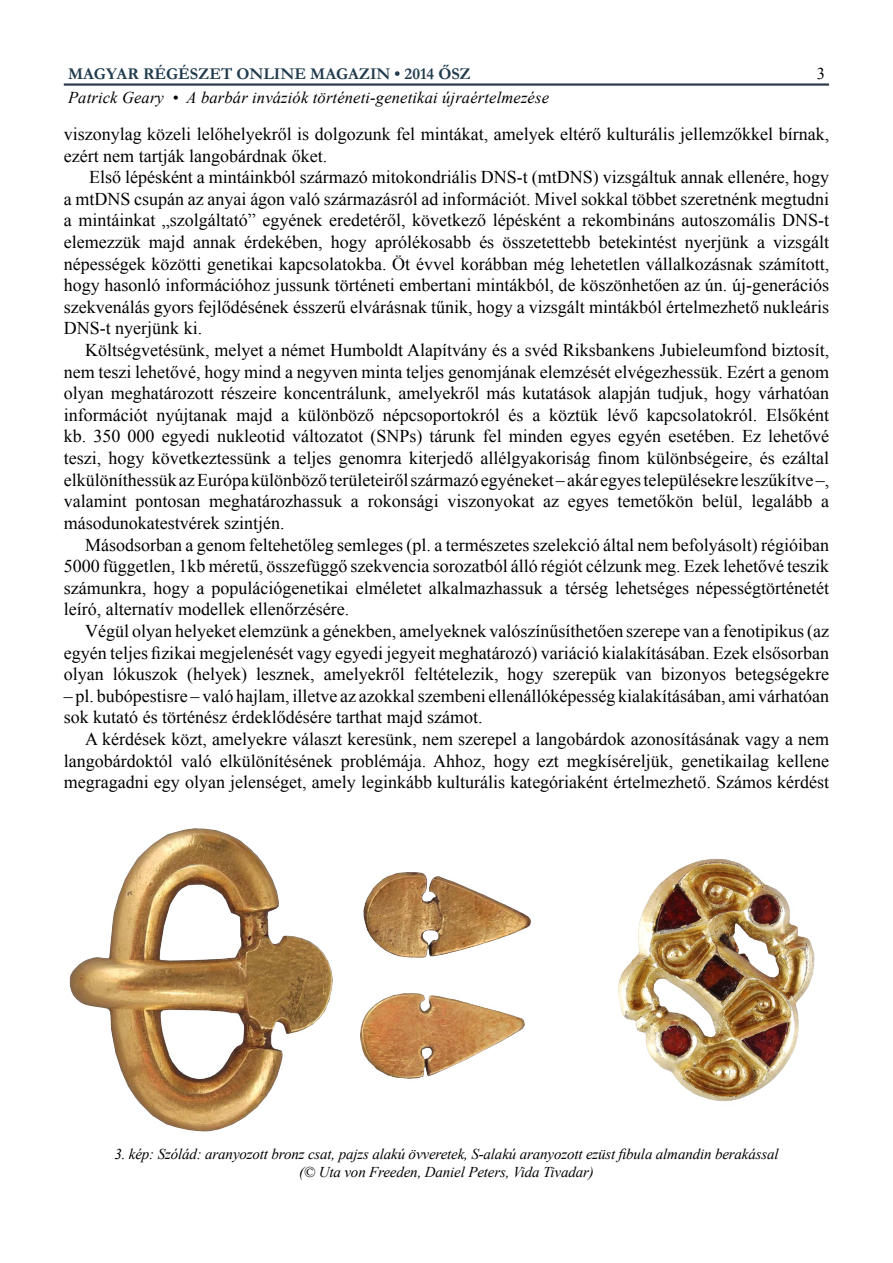
<style>
.page{position:relative;width:893px;height:1263px;background:#fff}
.page>*{position:absolute;margin:0;border:0;box-sizing:border-box;transform-origin:0 0}
.t1{font:18px/21.6px "Times New Roman";color:#000;text-align:justify}
.t2{font:italic 16.5px "Times New Roman";letter-spacing:.01em;color:#000}
.t3{font:700 16.5px "Garamond";color:#203b4d}
.t4{font:16.5px "Times New Roman";color:#000}
.t5{font:italic 15px/18px "Times New Roman";letter-spacing:-.01em;color:#000;text-align:center}
</style>
<div class="page">
<hr style="left:64px;top:83px;width:765px;height:3px;background:#2d3d4d">
<img style="left:69px;top:828px;width:462px;height:304px">
<img style="left:618px;top:858px;width:197px;height:244px">
<p class="t3" style="left:68px;top:62px;width:404px">MAGYAR RÉGÉSZET ONLINE MAGAZIN • 2014 ŐSZ</p>
<p class="t2" style="left:68px;top:87px;width:482px">Patrick Geary • A barbár inváziók történeti-genetikai újraértelmezése</p>
<p class="t4" style="left:817px;top:62px;width:10px">3</p>
<p class="t1" style="left:64px;top:123px;width:767px">viszonylag közeli lelőhelyekről is dolgozunk fel mintákat, amelyek eltérő kulturális jellemzőkkel bírnak, ezért nem tartják langobárdnak őket.</p>
<p class="t1" style="left:64px;top:166px;width:767px;text-indent:25px">Első lépésként a mintáinkból származó mitokondriális DNS-t (mtDNS) vizsgáltuk annak ellenére, hogy a mtDNS csupán az anyai ágon való származásról ad információt. Mivel sokkal többet szeretnénk megtudni a mintáinkat „szolgáltató” egyének eredetéről, következő lépésként a rekombináns autoszomális DNS-t elemezzük majd annak érdekében, hogy aprólékosabb és összetettebb betekintést nyerjünk a vizsgált népességek közötti genetikai kapcsolatokba. Öt évvel korábban még lehetetlen vállalkozásnak számított, hogy hasonló információhoz jussunk történeti embertani mintákból, de köszönhetően az ún. új-generációs szekvenálás gyors fejlődésének ésszerű elvárásnak tűnik, hogy a vizsgált mintákból értelmezhető nukleáris DNS-t nyerjünk ki.</p>
<p class="t1" style="left:64px;top:339px;width:767px;text-indent:21px">Költségvetésünk, melyet a német Humboldt Alapítvány és a svéd Riksbankens Jubieleumfond biztosít, nem teszi lehetővé, hogy mind a negyven minta teljes genomjának elemzését elvégezhessük. Ezért a genom olyan meghatározott részeire koncentrálunk, amelyekről más kutatások alapján tudjuk, hogy várhatóan információt nyújtanak majd a különböző népcsoportokról és a köztük lévő kapcsolatokról. Elsőként kb. 350 000 egyedi nukleotid változatot (SNPs) tárunk fel minden egyes egyén esetében. Ez lehetővé teszi, hogy következtessünk a teljes genomra kiterjedő allélgyakoriság finom különbségeire, és ezáltal elkülöníthessük az Európa különböző területeiről származó egyéneket – akár egyes településekre leszűkítve –, valamint pontosan meghatározhassuk a rokonsági viszonyokat az egyes temetőkön belül, legalább a másodunokatestvérek szintjén.</p>
<p class="t1" style="left:64px;top:533px;width:767px;text-indent:21px">Másodsorban a genom feltehetőleg semleges (pl. a természetes szelekció által nem befolyásolt) régióiban 5000 független, 1kb méretű, összefüggő szekvencia sorozatból álló régiót célzunk meg. Ezek lehetővé teszik számunkra, hogy a populációgenetikai elméletet alkalmazhassuk a térség lehetséges népességtörténetét leíró, alternatív modellek ellenőrzésére.</p>
<p class="t1" style="left:64px;top:620px;width:767px;text-indent:21px">Végül olyan helyeket elemzünk a génekben, amelyeknek valószínűsíthetően szerepe van a fenotipikus (az egyén teljes fizikai megjelenését vagy egyedi jegyeit meghatározó) variáció kialakításában. Ezek elsősorban olyan lókuszok (helyek) lesznek, amelyekről feltételezik, hogy szerepük van bizonyos betegségekre</p>
<p class="t1" style="left:64px;top:685px;width:767px">– pl. bubópestisre – való hajlam, illetve az azokkal szembeni ellenállóképesség kialakításában, ami várhatóan sok kutató és történész érdeklődésére tarthat majd számot.</p>
<p class="t1" style="left:64px;top:728px;width:767px;text-indent:21px">A kérdések közt, amelyekre választ keresünk, nem szerepel a langobárdok azonosításának vagy a nem langobárdoktól való elkülönítésének problémája. Ahhoz, hogy ezt megkíséreljük, genetikailag kellene megragadni egy olyan jelenséget, amely leginkább kulturális kategóriaként értelmezhető. Számos kérdést</p>
<p class="t5" style="left:114px;top:1144px;width:666px">3. kép: Szólád: aranyozott bronz csat, pajzs alakú övveretek, S-alakú aranyozott ezüst fibula almandin berakással (© Uta von Freeden, Daniel Peters, Vida Tivadar)</p>
</div>
